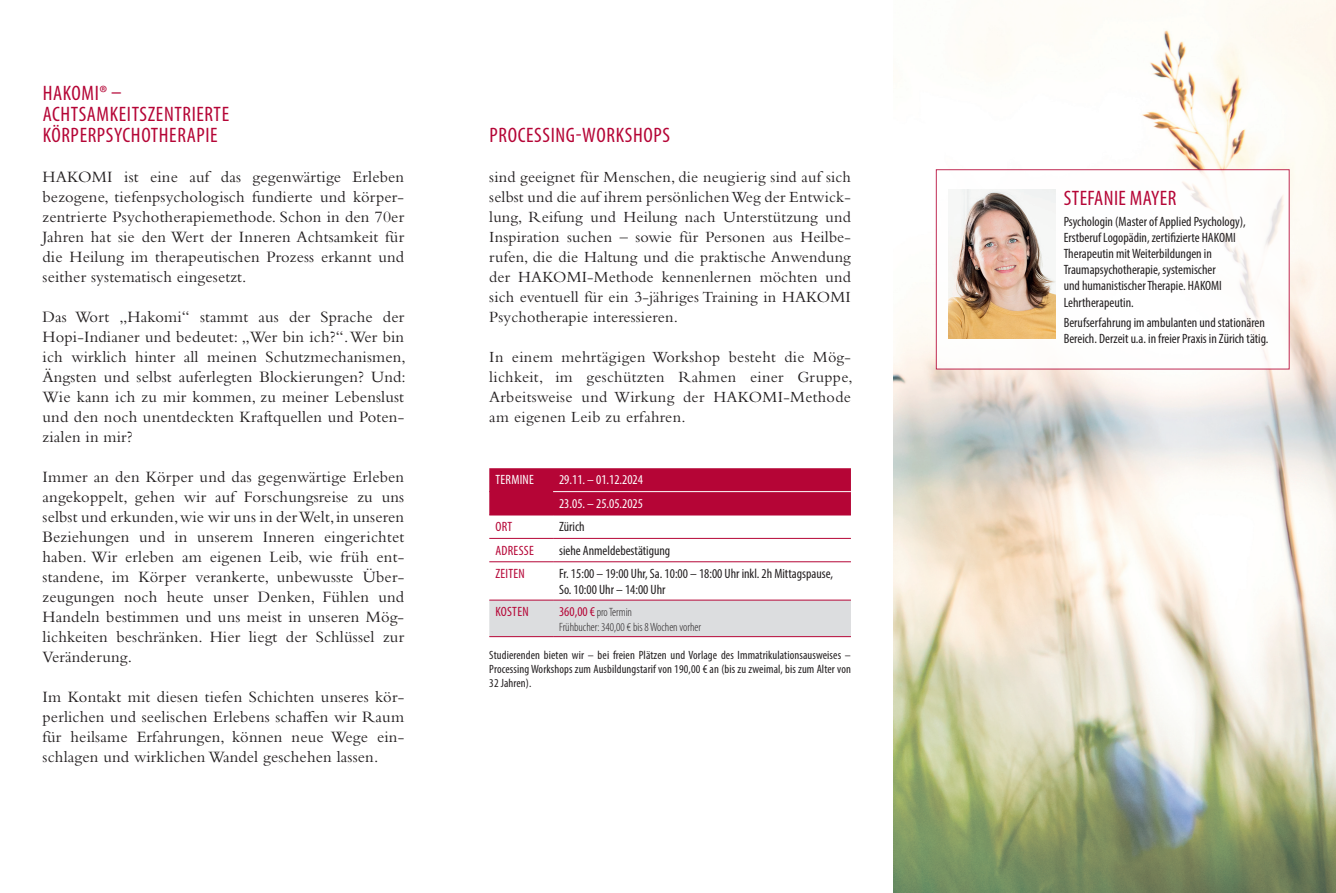
<style>
.page{position:relative;width:1336px;height:893px;background:#fff}
.page>*{position:absolute;margin:0;border:0;box-sizing:border-box;transform-origin:0 0}
.t1{font:condensed 21px/21px "Myriad Pro";letter-spacing:.03em;color:#b50536}
.t2{font:16.5px/20px "Bembo Std";letter-spacing:.01em;color:#231f20;text-align:justify}
.t3{font:16.2px/20px "Bembo Std";letter-spacing:.01em;color:#231f20;text-align:justify}
.t4{font:condensed 13.5px/16.2px "Myriad Pro";color:#231f20}
.t5{font:condensed 13.5px/23.4px "Myriad Pro";color:#fff}
.t6{font:condensed 13.5px "Myriad Pro";letter-spacing:.02em;color:#b50536}
.t7{font:condensed 13.5px "Myriad Pro";letter-spacing:.02em;color:#fff}
.t8{font:condensed 12px/14px "Myriad Pro";letter-spacing:.01em;color:#231f20;text-align:justify}
.t9{font:300 condensed 12px/14.4px "Myriad Pro";color:#231f20}
.s1{font-weight:400;font-size:13.5px;color:#b50536}
</style>
<div class="page">
<img style="left:893px;top:0;width:442px;height:893px">
<div style="left:489px;top:468px;width:361px;height:47px;background:#b50536"></div>
<div style="left:489px;top:601px;width:361px;height:35px;background:#dcdddf"></div>
<hr style="left:489px;top:491px;width:64px;height:1px;background:#b50536">
<hr style="left:489px;top:515px;width:64px;height:1px;background:#b50536">
<hr style="left:489px;top:538px;width:64px;height:1px;background:#b50536">
<hr style="left:489px;top:561px;width:64px;height:1px;background:#b50536">
<hr style="left:553px;top:515px;width:297px;height:1px;background:#b50536">
<hr style="left:553px;top:538px;width:297px;height:1px;background:#b50536">
<hr style="left:553px;top:561px;width:297px;height:1px;background:#b50536">
<hr style="left:489px;top:600px;width:64px;height:1px;background:#b50536">
<hr style="left:489px;top:636px;width:64px;height:1px;background:#b50536">
<hr style="left:553px;top:600px;width:297px;height:1px;background:#b50536">
<hr style="left:553px;top:636px;width:297px;height:1px;background:#b50536">
<hr style="left:553px;top:491px;width:297px;height:1px;background:#fff">
<div style="left:935px;top:169px;width:354px;height:200px;background:#fff"></div>
<img style="left:948px;top:189px;width:106px;height:149px">
<p class="t1" style="left:43px;top:83px;width:188px">HAKOMI® –<br>ACHTSAMKEITSZENTRIERTE<br>KÖRPERPSYCHOTHERAPIE</p>
<p class="t2" style="left:43px;top:167px;width:363px">HAKOMI ist eine auf das gegenwärtige Erleben bezogene, tiefenpsychologisch fundierte und körper&shy;zentrierte Psychotherapiemethode. Schon in den 70er Jahren hat sie den Wert der Inneren Achtsamkeit für die Heilung im therapeutischen Prozess erkannt und seither systematisch eingesetzt.</p>
<p class="t2" style="left:43px;top:307px;width:365px">Das Wort „Hakomi“ stammt aus der Sprache der Hopi-Indianer und bedeutet: „Wer bin ich?“. Wer bin ich wirklich hinter all meinen Schutzmechanismen, Ängsten und selbst auferlegten Blockierungen? Und:<br>Wie kann ich zu mir kommen, zu meiner Lebenslust und den noch unentdeckten Kraftquellen und Poten&shy;zialen in mir?</p>
<p class="t2" style="left:43px;top:467px;width:363px">Immer an den Körper und das gegenwärtige Erleben angekoppelt, gehen wir auf Forschungsreise zu uns selbst und erkunden, wie wir uns in der Welt, in unseren Beziehungen und in unserem Inneren eingerichtet haben. Wir erleben am eigenen Leib, wie früh ent&shy;standene, im Körper verankerte, unbewusste Über&shy;zeugungen noch heute unser Denken, Fühlen und Handeln bestimmen und uns meist in unseren Mög&shy;lichkeiten beschränken. Hier liegt der Schlüssel zur Veränderung.</p>
<p class="t2" style="left:43px;top:686px;width:363px">Im Kontakt mit diesen tiefen Schichten unseres kör&shy;perlichen und seelischen Erlebens schaffen wir Raum für heilsame Erfahrungen, können neue Wege ein&shy;schlagen und wirklichen Wandel geschehen lassen.</p>
<p class="t1" style="left:489px;top:125px;width:182px">PROCESSING-WORKSHOPS</p>
<p class="t3" style="left:489px;top:167px;width:363px">sind geeignet für Menschen, die neugierig sind auf sich selbst und die auf ihrem persönlichen Weg der Entwick&shy;lung, Reifung und Heilung nach Unterstützung und Inspiration suchen – sowie für Personen aus Heilbe&shy;rufen, die die Haltung und die praktische Anwendung der HAKOMI-Methode kennenlernen möchten und sich eventuell für ein 3-jähriges Training in HAKOMI Psychotherapie interessieren.</p>
<p class="t3" style="left:489px;top:347px;width:365px">In einem mehrtägigen Workshop besteht die Mög&shy;lichkeit, im geschützten Rahmen einer Gruppe, Arbeitsweise und Wirkung der HAKOMI-Methode am eigenen Leib zu erfahren.</p>
<p class="t7" style="left:495px;top:472px;width:40px">TERMINE</p>
<p class="t5" style="left:559px;top:468px;width:85px">29.11. – 01.12.2024<br>23.05. – 25.05.2025</p>
<p class="t6" style="left:495px;top:518px;width:18px">ORT</p>
<p class="t4" style="left:559px;top:518px;width:27px">Zürich</p>
<p class="t6" style="left:495px;top:542px;width:40px">ADRESSE</p>
<p class="t4" style="left:559px;top:542px;width:113px">siehe Anmeldebestätigung</p>
<p class="t6" style="left:495px;top:565px;width:31px">ZEITEN</p>
<p class="t4" style="left:559px;top:565px;width:275px">Fr. 15:00 – 19:00 Uhr, Sa. 10:00 – 18:00 Uhr inkl. 2h Mittagspause,<br>So. 10:00 Uhr – 14:00 Uhr</p>
<p class="t6" style="left:495px;top:604px;width:35px">KOSTEN</p>
<p class="t9" style="left:559px;top:605px;width:143px"><span class="s1">360,00 €</span>pro Termin<br>Frühbucher: 340,00 € bis 8 Wochen vorher</p>
<p class="t8" style="left:489px;top:648px;width:363px">Studierenden bieten wir – bei freien Plätzen und Vorlage des Immatrikulationsausweises – Processing Workshops zum Ausbildungstarif von 190,00 € an (bis zu zweimal, bis zum Alter von 32 Jahren).</p>
<p class="t1" style="left:1063px;top:187px;width:114px">STEFANIE MAYER</p>
<p class="t4" style="left:1063px;top:213px;width:184px">Psychologin (Master of Applied Psychology), Erstberuf Logopädin, zertifizierte HAKOMI Therapeutin mit Weiterbildungen in Traumapsychotherapie, systemischer<br>und humanistischer Therapie. HAKOMI Lehrtherapeutin.</p>
<p class="t4" style="left:1063px;top:314px;width:206px">Berufserfahrung im ambulanten und stationären<br>Bereich. Derzeit u.a. in freier Praxis in Zürich tätig.</p>
</div>
